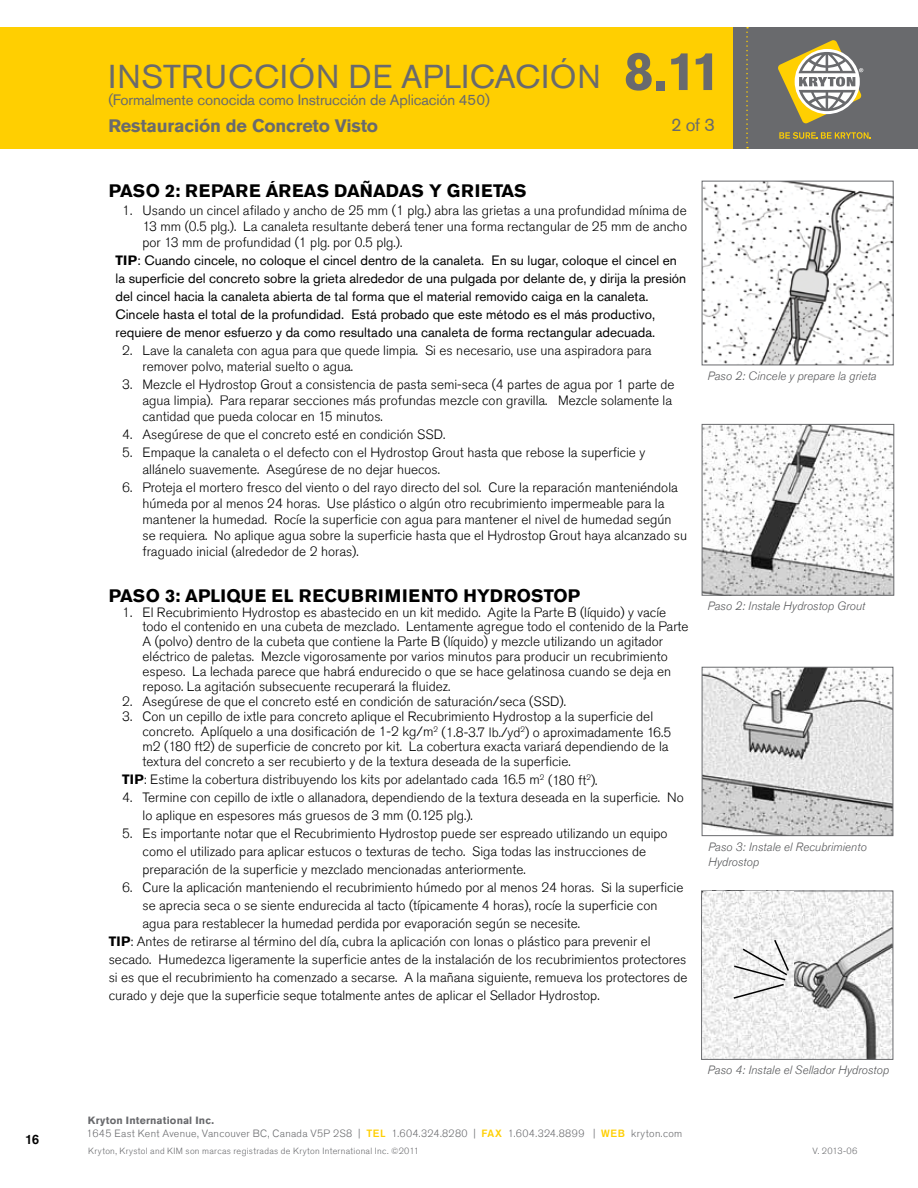
<style>
.page{position:relative;width:918px;height:1188px;background:#fff}
.page>*{position:absolute;margin:0;border:0;box-sizing:border-box;transform-origin:0 0}
.t1{font:700 54px "Akzidenz Grotesk Std";color:#696a6d}
.t2{font:33px "Akzidenz Grotesk Std";letter-spacing:.025em;color:#696a6d}
.t3{font:700 18px "Akzidenz Grotesk Std";letter-spacing:.005em;color:#000}
.t4{font:700 18px "Akzidenz Grotesk Std";letter-spacing:-.01em;color:#696a6d}
.t5{font:18px "Akzidenz Grotesk Std";color:#696a6d}
.t6{font:15px "Akzidenz Grotesk Std";letter-spacing:-.01em;color:#696a6d}
.t7{font:300 13.5px/16.2px "Akzidenz Grotesk Std";color:#000}
.t8{font:13.5px/18px "Akzidenz Grotesk Std";color:#000}
.t9{font:500 13.5px "Akzidenz Grotesk Std";color:#000}
.t10{font:italic 300 12px/14.4px "Akzidenz Grotesk Std";color:#58595b}
.t11{font:300 10.5px/12.9px "Akzidenz Grotesk Std";letter-spacing:.03em;color:#696a6d}
.t12{font:300 9px "Akzidenz Grotesk Std";letter-spacing:.035em;color:#696a6d}
.s1{font-weight:700}
.s2{font-weight:500;color:#ffcf01}
</style>
<div class="page">
<div style="left:0;top:27px;width:918px;height:122px;background:#ffcf01"></div>
<div style="left:734px;top:27px;width:184px;height:122px;background:#696a6d"></div>
<svg style="left:746px;top:27px;width:2px;height:121px"></svg>
<svg style="left:779px;top:132px;width:92px;height:7px"></svg>
<svg style="left:778px;top:40px;width:85px;height:84px"></svg>
<img style="left:704px;top:426px;width:188px;height:168px">
<div style="left:702px;top:424px;width:192px;height:172px;border:1px solid #696a6d"></div>
<img style="left:704px;top:183px;width:188px;height:180px">
<div style="left:702px;top:181px;width:192px;height:184px;border:1px solid #696a6d"></div>
<img style="left:704px;top:669px;width:187px;height:165px">
<div style="left:702px;top:667px;width:191px;height:169px;border:1px solid #696a6d"></div>
<img style="left:703px;top:893px;width:188px;height:165px">
<div style="left:701px;top:891px;width:192px;height:169px;border:1px solid #696a6d"></div>
<img style="left:702px;top:892px;width:92px;height:96px">
<svg style="left:732px;top:938px;width:58px;height:62px"></svg>
<p class="t9" style="left:25px;top:1131px;width:16px">16</p>
<h2 class="t2" style="left:108px;top:57px;width:494px">Instrucción de Aplicación</h2>
<p class="t6" style="left:108px;top:90px;width:383px">(Formalmente conocida como Instrucción de Aplicación 450)</p>
<h3 class="t4" style="left:108px;top:115px;width:271px">Restauración de Concreto Visto</h3>
<h1 class="t1" style="left:624px;top:40px;width:99px">8.11</h1>
<h3 class="t5" style="left:671px;top:114px;width:45px">2 of 3</h3>
<h3 class="t3" style="left:109px;top:180px;width:419px">PASO 2: REPARE ÁREAS DAÑADAS Y GRIETAS</h3>
<p class="t7" style="left:143px;top:202px;width:546px;text-align:justify;text-indent:-20px">1. Usando un cincel afilado y ancho de 25 mm (1 plg.) abra las grietas a una profundidad mínima de 13 mm (0.5 plg.). La canaleta resultante deberá tener una forma rectangular de 25 mm de ancho por 13 mm de profundidad (1 plg. por 0.5 plg.).</p>
<p class="t8" style="left:116px;top:251px;width:572px"><span class="s1">TIP</span>: Cuando cincele, no coloque el cincel dentro de la canaleta. En su lugar, coloque el cincel en la superficie del concreto sobre la grieta alrededor de una pulgada por delante de, y dirija la presión del cincel hacia la canaleta abierta de tal forma que el material removido caiga en la canaleta.<br>Cincele hasta el total de la profundidad. Está probado que este método es el más productivo, requiere de menor esfuerzo y da como resultado una canaleta de forma rectangular adecuada.</p>
<p class="t7" style="left:143px;top:342px;width:511px;text-indent:-20px">2. Lave la canaleta con agua para que quede limpia. Si es necesario, use una aspiradora para remover polvo, material suelto o agua.</p>
<p class="t7" style="left:143px;top:377px;width:533px;text-indent:-20px">3. Mezcle el Hydrostop Grout a consistencia de pasta semi-seca (4 partes de agua por 1 parte de agua limpia). Para reparar secciones más profundas mezcle con gravilla. Mezcle solamente la cantidad que pueda colocar en 15 minutos.</p>
<p class="t7" style="left:122px;top:427px;width:325px">4. Asegúrese de que el concreto esté en condición SSD.</p>
<p class="t7" style="left:143px;top:445px;width:504px;text-indent:-20px">5. Empaque la canaleta o el defecto con el Hydrostop Grout hasta que rebose la superficie y allánelo suavemente. Asegúrese de no dejar huecos.</p>
<p class="t7" style="left:143px;top:479px;width:546px;text-indent:-20px">6. Proteja el mortero fresco del viento o del rayo directo del sol. Cure la reparación manteniéndola húmeda por al menos 24 horas. Use plástico o algún otro recubrimiento impermeable para la mantener la humedad. Rocíe la superficie con agua para mantener el nivel de humedad según se requiera. No aplique agua sobre la superficie hasta que el Hydrostop Grout haya alcanzado su fraguado inicial (alrededor de 2 horas).</p>
<h3 class="t3" style="left:109px;top:585px;width:473px">PASO 3: APLIQUE EL RECUBRIMIENTO HYDROSTOP</h3>
<p class="t7" style="left:143px;top:605px;width:548px;line-height:15px;text-indent:-20px">1. El Recubrimiento Hydrostop es abastecido en un kit medido. Agite la Parte B (líquido) y vacíe todo el contenido en una cubeta de mezclado. Lentamente agregue todo el contenido de la Parte A (polvo) dentro de la cubeta que contiene la Parte B (líquido) y mezcle utilizando un agitador eléctrico de paletas. Mezcle vigorosamente por varios minutos para producir un recubrimiento espeso. La lechada parece que habrá endurecido o que se hace gelatinosa cuando se deja en reposo. La agitación subsecuente recuperará la fluidez.</p>
<p class="t7" style="left:122px;top:694px;width:445px">2. Asegúrese de que el concreto esté en condición de saturación/seca (SSD).</p>
<p class="t7" style="left:143px;top:710px;width:530px;line-height:15px;text-indent:-20px">3. Con un cepillo de ixtle para concreto aplique el Recubrimiento Hydrostop a la superficie del concreto. Aplíquelo a una dosificación de 1-2 kg/m<sup>2</sup> (1.8-3.7 lb./yd<sup>2</sup>) o aproximadamente 16.5 m2 (180 ft2) de superficie de concreto por kit. La cobertura exacta variará dependiendo de la textura del concreto a ser recubierto y de la textura deseada de la superficie.</p>
<p class="t7" style="left:122px;top:772px;width:477px"><span class="s1">TIP</span>: Estime la cobertura distribuyendo los kits por adelantado cada 16.5 m<sup>2</sup> (180 ft<sup>2</sup>).</p>
<p class="t7" style="left:143px;top:789px;width:543px;line-height:18px;text-indent:-20px">4. Termine con cepillo de ixtle o allanadora, dependiendo de la textura deseada en la superficie. No lo aplique en espesores más gruesos de 3 mm (0.125 plg.).</p>
<p class="t7" style="left:143px;top:825px;width:527px;line-height:18px;text-indent:-20px">5. Es importante notar que el Recubrimiento Hydrostop puede ser espreado utilizando un equipo como el utilizado para aplicar estucos o texturas de techo. Siga todas las instrucciones de preparación de la superficie y mezclado mencionadas anteriormente.</p>
<p class="t7" style="left:122px;top:880px;width:563px">6. Cure la aplicación manteniendo el recubrimiento húmedo por al menos 24 horas. Si la superficie</p>
<p class="t7" style="left:143px;top:898px;width:516px">se aprecia seca o se siente endurecida al tacto (típicamente 4 horas), rocíe la superficie con</p>
<p class="t7" style="left:143px;top:916px;width:439px">agua para restablecer la humedad perdida por evaporación según se necesite.</p>
<p class="t7" style="left:109px;top:934px;width:543px"><span class="s1">TIP</span>: Antes de retirarse al término del día, cubra la aplicación con lonas o plástico para prevenir el</p>
<p class="t7" style="left:109px;top:952px;width:579px">secado. Humedezca ligeramente la superficie antes de la instalación de los recubrimientos protectores</p>
<p class="t7" style="left:109px;top:970px;width:580px">si es que el recubrimiento ha comenzado a secarse. A la mañana siguiente, remueva los protectores de</p>
<p class="t7" style="left:109px;top:988px;width:492px">curado y deje que la superficie seque totalmente antes de aplicar el Sellador Hydrostop.</p>
<p class="t10" style="left:707px;top:368px;width:171px">Paso 2: Cincele y prepare la grieta</p>
<p class="t10" style="left:708px;top:598px;width:159px">Paso 2: Instale Hydrostop Grout</p>
<p class="t10" style="left:708px;top:840px;width:160px">Paso 3: Instale el Recubrimiento<br>Hydrostop</p>
<p class="t11" style="left:87px;top:1114px;width:597px"><span class="s1">Kryton International Inc.<br></span>1645 East Kent Avenue, Vancouver BC, Canada V5P 2S8 | <span class="s2">TEL</span> 1.604.324.8280 | <span class="s2">FAX</span> 1.604.324.8899 | <span class="s2">WEB</span> kryton.com</p>
<p class="t10" style="left:708px;top:1063px;width:183px">Paso 4: Instale el Sellador Hydrostop</p>
<p class="t12" style="left:88px;top:1145px;width:332px">Kryton, Krystol and KIM son marcas registradas de Kryton International Inc. ©2011</p>
<p class="t12" style="left:813px;top:1145px;width:46px">V. 2013-06</p>
</div>
